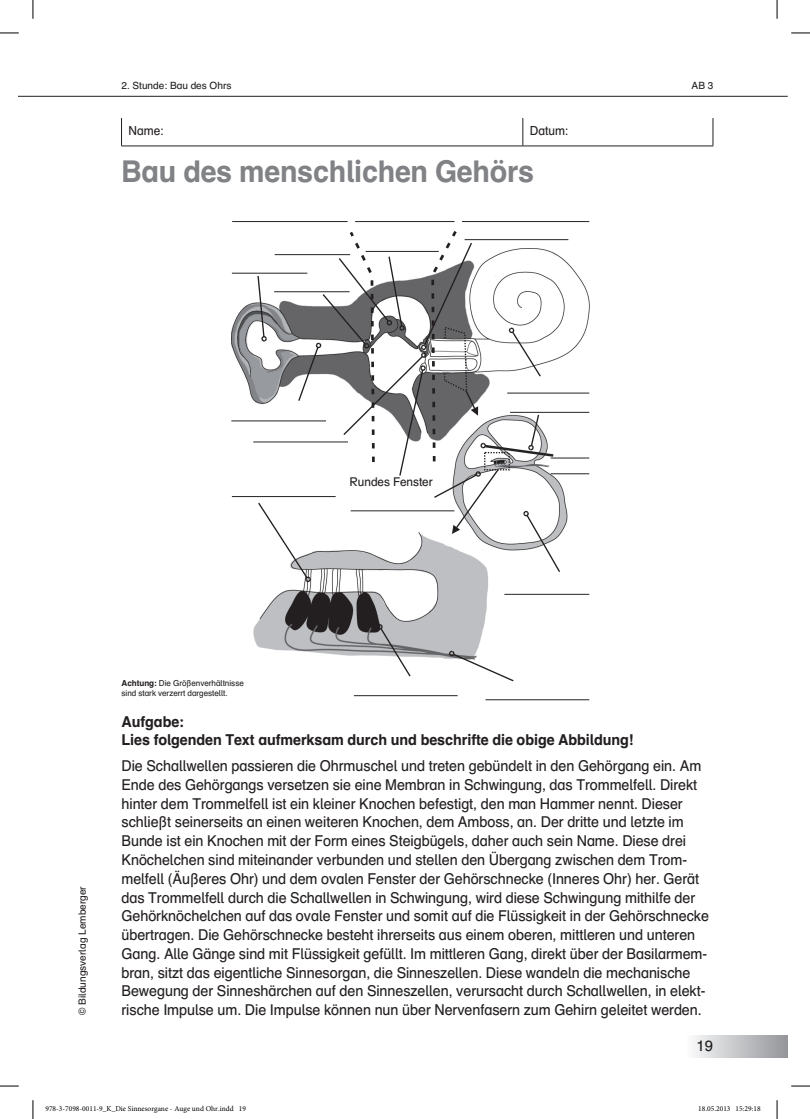
<style>
.page{position:relative;width:810px;height:1119px;background:#fff}
.page>*{position:absolute;margin:0;border:0;box-sizing:border-box;transform-origin:0 0}
.t1{font:700 30px "Auer Schulbuch";letter-spacing:-.01em;color:#808285;scale:.95 1}
.t2{font:15px/18.8px "Auer Schulbuch";letter-spacing:-.005em;color:#231f20;scale:.95 1}
.t3{font:700 15px/18.8px "Auer Schulbuch";letter-spacing:-.005em;color:#231f20;scale:.95 1}
.t4{font:15px "Auer Schulbuch";letter-spacing:-.005em;color:#231f20}
.t5{font:12.5px "Auer Schulbuch";letter-spacing:-.005em;color:#231f20;scale:.95 1}
.t6{font:12.12px "Auer Schulbuch";letter-spacing:-.005em;color:#231f20}
.t7{font:10px "Auer Schulbuch";color:#231f20}
.t8{font:8.25px/9.9px "Auer Schulbuch";letter-spacing:-.005em;color:#231f20}
.t9{font:7.5px "Minion Pro";color:#000}
.s1{font-weight:700}
</style>
<div class="page">
<div style="left:685px;top:1035px;width:102px;height:21px;background:linear-gradient(to right,#fcfdfd,#95969b)"></div>
<svg style="left:19px;top:96px;width:14px;height:1px"></svg>
<hr style="left:33px;top:96px;width:755px;height:1px;background:#231f20">
<svg style="left:121px;top:118px;width:1px;height:28px"></svg>
<svg style="left:522px;top:118px;width:1px;height:28px"></svg>
<svg style="left:713px;top:118px;width:1px;height:28px"></svg>
<hr style="left:121px;top:146px;width:402px;height:1px;background:#231f20">
<hr style="left:523px;top:146px;width:190px;height:1px;background:#231f20">
<hr style="left:232px;top:221px;width:116px;height:1px;background:#262324">
<hr style="left:462px;top:221px;width:127px;height:1px;background:#262324">
<hr style="left:355px;top:221px;width:100px;height:1px;background:#262324">
<img style="left:232px;top:256px;width:357px;height:403px">
<svg style="left:377px;top:624px;width:34px;height:52px"></svg>
<svg style="left:449px;top:650px;width:65px;height:31px"></svg>
<svg style="left:257px;top:231px;width:303px;height:351px"></svg>
<hr style="left:551px;top:473px;width:38px;height:1px;background:#262324">
<hr style="left:551px;top:457px;width:38px;height:1px;background:#262324">
<hr style="left:485px;top:699px;width:104px;height:1px;background:#262324">
<hr style="left:354px;top:695px;width:104px;height:1px;background:#262324">
<hr style="left:232px;top:496px;width:104px;height:1px;background:#262324">
<hr style="left:351px;top:510px;width:103px;height:1px;background:#262324">
<hr style="left:504px;top:594px;width:85px;height:1px;background:#262324">
<hr style="left:510px;top:412px;width:79px;height:1px;background:#262324">
<hr style="left:507px;top:393px;width:82px;height:1px;background:#262324">
<hr style="left:465px;top:239px;width:103px;height:1px;background:#262324">
<hr style="left:366px;top:251px;width:73px;height:1px;background:#262324">
<hr style="left:275px;top:254px;width:75px;height:1px;background:#262324">
<hr style="left:274px;top:291px;width:76px;height:1px;background:#262324">
<hr style="left:232px;top:273px;width:75px;height:1px;background:#262324">
<hr style="left:231px;top:420px;width:95px;height:1px;background:#262324">
<hr style="left:253px;top:441px;width:95px;height:1px;background:#262324">
<svg style="left:0;top:32px;width:19px;height:2px"></svg>
<svg style="left:791px;top:32px;width:19px;height:2px"></svg>
<svg style="left:0;top:1085px;width:19px;height:1px"></svg>
<svg style="left:791px;top:1085px;width:19px;height:1px"></svg>
<svg style="left:32px;top:0;width:2px;height:19px"></svg>
<svg style="left:32px;top:1100px;width:2px;height:18px"></svg>
<svg style="left:776px;top:0;width:2px;height:19px"></svg>
<svg style="left:776px;top:1100px;width:2px;height:18px"></svg>
<p class="t7" style="left:122px;top:79px;width:111px">2. Stunde: Bau des Ohrs</p>
<p class="t7" style="left:692px;top:79px;width:23px">AB 3</p>
<p class="t5" style="left:129px;top:123px;width:38px">Name:</p>
<p class="t5" style="left:530px;top:123px;width:42px">Datum:</p>
<h1 class="t1" style="left:121px;top:152px;width:436px">Bau des menschlichen Gehörs</h1>
<p class="t6" style="left:350px;top:474px;width:85px">Rundes Fenster</p>
<p class="t7" style="left:76px;top:1014px;width:130px;rotate:-90deg">© Bildungsverlag Lemberger</p>
<p class="t8" style="left:122px;top:678px;width:124px"><span class="s1">Achtung:</span> Die Größenverhältnisse sind stark verzerrt dargestellt.</p>
<p class="t3" style="left:122px;top:711px;width:541px">Aufgabe:<br>Lies folgenden Text aufmerksam durch und beschrifte die obige Abbildung!</p>
<p class="t2" style="left:122px;top:756px;width:620px">Die Schallwellen passieren die Ohrmuschel und treten gebündelt in den Gehörgang ein. Am Ende des Gehörgangs versetzen sie eine Membran in Schwingung, das Trommelfell. Direkt hinter dem Trommelfell ist ein kleiner Knochen befestigt, den man Hammer nennt. Dieser schließt seinerseits an einen weiteren Knochen, dem Amboss, an. Der dritte und letzte im Bunde ist ein Knochen mit der Form eines Steigbügels, daher auch sein Name. Diese drei Knöchelchen sind miteinander verbunden und stellen den Übergang zwischen dem Trom&shy;melfell (Äußeres Ohr) und dem ovalen Fenster der Gehörschnecke (Inneres Ohr) her. Gerät das Trommelfell durch die Schallwellen in Schwingung, wird diese Schwingung mithilfe der Gehörknöchelchen auf das ovale Fenster und somit auf die Flüssigkeit in der Gehörschnecke übertragen. Die Gehörschnecke besteht ihrerseits aus einem oberen, mittleren und unteren Gang. Alle Gänge sind mit Flüssigkeit gefüllt. Im mittleren Gang, direkt über der Basilarmem&shy;bran, sitzt das eigentliche Sinnesorgan, die Sinneszellen. Diese wandeln die mechanische Bewegung der Sinneshärchen auf den Sinneszellen, verursacht durch Schallwellen, in elekt&shy;rische Impulse um. Die Impulse können nun über Nervenfasern zum Gehirn geleitet werden.</p>
<p class="t4" style="left:697px;top:1036px;width:18px">19</p>
<p class="t9" style="left:45px;top:1103px;width:202px">978-3-7098-0011-9_K_Die Sinnesorgane - Auge und Ohr.indd 19</p>
<p class="t9" style="left:698px;top:1103px;width:64px">18.05.2013 15:29:18</p>
</div>
